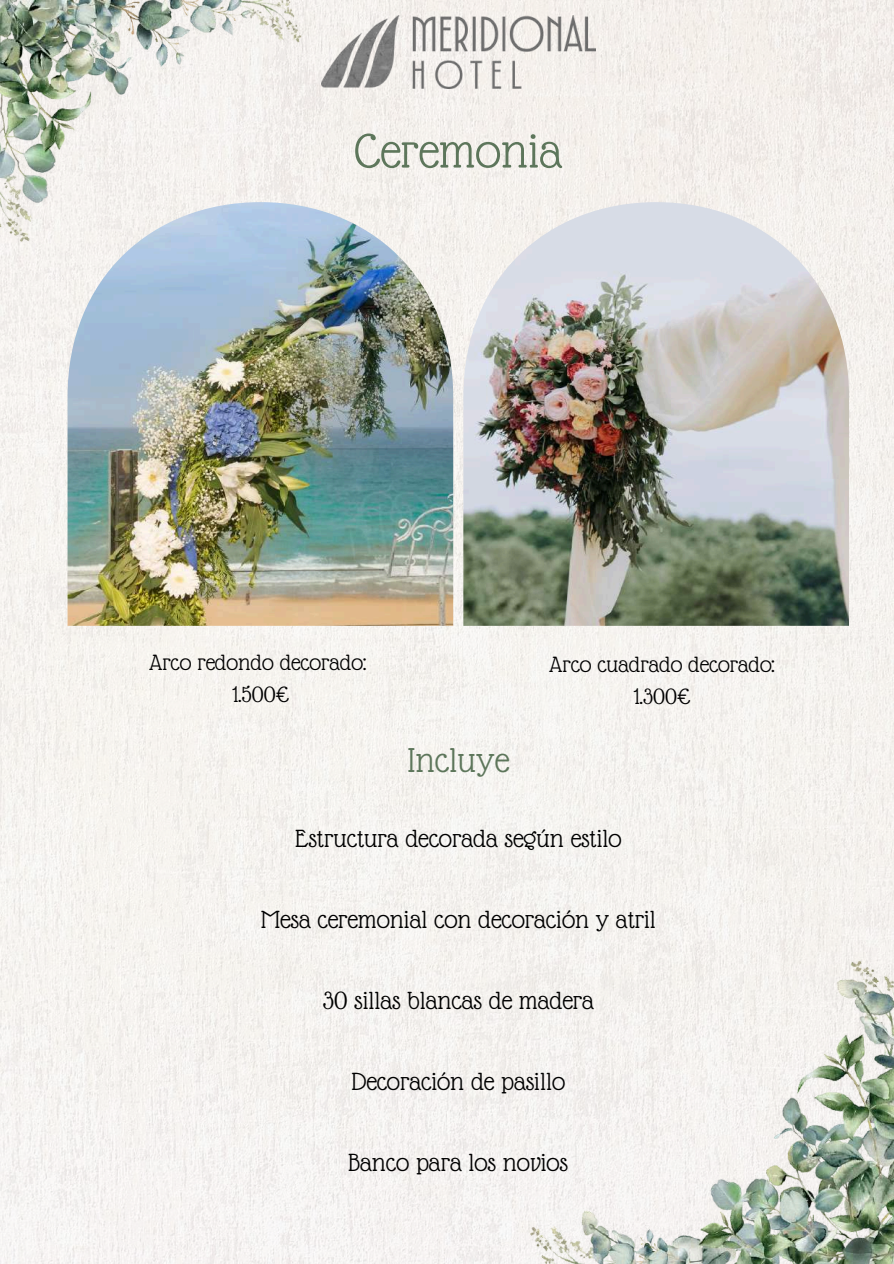
<style>
.page{position:relative;width:894px;height:1264px;background:#fff}
.page>*{position:absolute;margin:0;border:0;box-sizing:border-box;transform-origin:0 0}
.t1{font:52.5px "Glass Antiqua";color:#5d765b}
.t2{font:37.5px "Glass Antiqua";color:#5d765b}
.t3{font:27px "Glass Antiqua";color:#000}
.t4{font:24px/32.7px "Glass Antiqua";color:#000;text-align:center}
</style>
<div class="page">
<img style="left:0;top:0;width:893px;height:1263px">
<img style="left:529px;top:959px;width:364px;height:304px">
<img style="left:67px;top:202px;width:386px;height:424px">
<img style="left:463px;top:202px;width:385px;height:424px">
<img style="left:321px;top:16px;width:274px;height:73px">
<img style="left:0;top:0;width:302px;height:242px">
<h1 class="t1" style="left:354px;top:124px;width:209px">Ceremonia</h1>
<p class="t4" style="left:149px;top:645px;width:219px">Arco redondo decorado:<br>1.500€</p>
<p class="t4" style="left:549px;top:648px;width:227px">Arco cuadrado decorado:<br>1.300€</p>
<h2 class="t2" style="left:407px;top:740px;width:103px">Incluye</h2>
<p class="t3" style="left:295px;top:824px;width:328px">Estructura decorada según estilo</p>
<p class="t3" style="left:261px;top:905px;width:396px">Mesa ceremonial con decoración y atril</p>
<p class="t3" style="left:322px;top:986px;width:272px">30 sillas blancas de madera</p>
<p class="t3" style="left:351px;top:1067px;width:215px">Decoración de pasillo</p>
<p class="t3" style="left:348px;top:1148px;width:221px">Banco para los novios</p>
</div>
